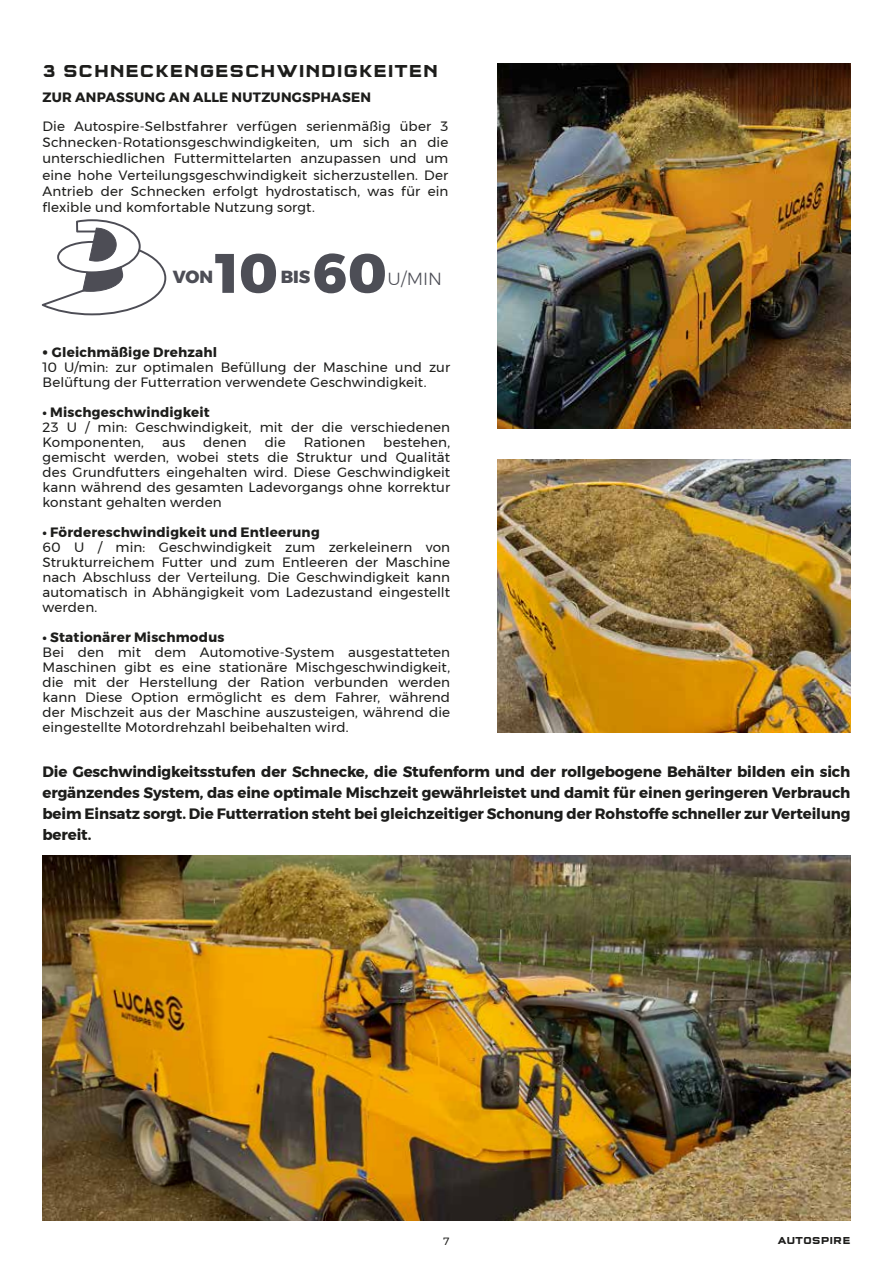
<style>
.page{position:relative;width:893px;height:1263px;background:#fff}
.page>*{position:absolute;margin:0;border:0;box-sizing:border-box;transform-origin:0 0}
.t1{font:800 55.5px "Montserrat";color:#4d4e56}
.t2{font:700 18px "Q Type Square";letter-spacing:.01em;color:#1d1d1b}
.t3{font:800 17.4px "Montserrat";letter-spacing:-.01em;color:#4d4e56}
.t4{font:300 17.4px "Montserrat";color:#4d4e56}
.t5{font:700 15px/21px "Montserrat";letter-spacing:-.01em;color:#1d1d1b;text-align:justify}
.t6{font:13.5px/15px "Montserrat";letter-spacing:.01em;color:#1d1d1b;text-align:justify}
.t7{font:700 13.5px "Montserrat";letter-spacing:.015em;color:#1d1d1b}
.t8{font:700 10.5px "Q Type Square";color:#1d1d1b}
.t9{font:10.5px "Montserrat";color:#1d1d1b}
.s1{font-weight:700;font-size:16.5px}
.s2{font-weight:700}
</style>
<div class="page">
<img style="left:497px;top:64px;width:353px;height:364px">
<img style="left:43px;top:856px;width:807px;height:364px">
<img style="left:497px;top:459px;width:353px;height:273px">
<svg style="left:41px;top:219px;width:126px;height:97px"></svg>
<h2 class="t2" style="left:43px;top:61px;width:397px">3 SCHNECKENGESCHWINDIGKEITEN</h2>
<p class="t7" style="left:43px;top:86px;width:330px">ZUR ANPASSUNG AN ALLE NUTZUNGSPHASEN</p>
<p class="t6" style="left:43px;top:118px;width:407px;line-height:16.2px">Die Autospire-Selbstfahrer verfügen serienmäßig über 3<br>Schnecken-Rotationsgeschwindigkeiten, um sich an die unterschiedlichen Futtermittelarten anzupassen und um eine hohe Verteilungsgeschwindigkeit sicherzustellen. Der Antrieb der Schnecken erfolgt hydrostatisch, was für ein flexible und komfortable Nutzung sorgt.</p>
<h1 class="t1" style="left:314px;top:228px;width:75px">60</h1>
<h1 class="t1" style="left:216px;top:228px;width:63px">10</h1>
<p class="t3" style="left:281px;top:262px;width:31px">BIS</p>
<p class="t3" style="left:173px;top:262px;width:42px">VON</p>
<p class="t4" style="left:388px;top:266px;width:56px">U/MIN</p>
<p class="t6" style="left:43px;top:345px;width:409px;text-align:left"><span class="s1">•</span> <span class="s2">Gleichmäßige Drehzahl<br></span>10 U/min: zur optimalen Befüllung der Maschine und zur<br>Belüftung der Futterration verwendete Geschwindigkeit.</p>
<p class="t7" style="left:43px;top:401px;width:169px">• Mischgeschwindigkeit</p>
<p class="t6" style="left:43px;top:420px;width:409px">23 U / min: Geschwindigkeit, mit der die verschiedenen<br>Komponenten,</p>
<p class="t6" style="left:43px;top:435px;width:409px;text-indent:341px">bestehen, gemischt werden, wobei stets die Struktur und Qualität des Grundfutters eingehalten wird. Diese Geschwindigkeit kann während des gesamten Ladevorgangs ohne korrektur konstant gehalten werden</p>
<p class="t7" style="left:43px;top:521px;width:279px">• Fördereschwindigkeit und Entleerung</p>
<p class="t6" style="left:43px;top:540px;width:409px">60 U / min: Geschwindigkeit zum zerkeleinern von Strukturreichem Futter und zum Entleeren der Maschine nach Abschluss der Verteilung. Die Geschwindigkeit kann automatisch in Abhängigkeit vom Ladezustand eingestellt werden.</p>
<p class="t7" style="left:43px;top:626px;width:183px">• Stationärer Mischmodus</p>
<p class="t6" style="left:43px;top:645px;width:409px">Bei den mit dem Automotive-System ausgestatteten Maschinen gibt es eine stationäre Mischgeschwindigkeit, die mit der Herstellung der Ration verbunden werden kann Diese Option ermöglicht es dem Fahrer, während der Mischzeit aus der Maschine auszusteigen, während die eingestellte Motordrehzahl beibehalten wird.</p>
<p class="t5" style="left:43px;top:761px;width:809px">Die Geschwindigkeitsstufen der Schnecke, die Stufenform und der rollgebogene Behälter bilden ein sich ergänzendes System, das eine optimale Mischzeit gewährleistet und damit für einen geringeren Verbrauch beim Einsatz sorgt. Die Futterration steht bei gleichzeitiger Schonung der Rohstoffe schneller zur Verteilung bereit.</p>
<p class="t6" style="left:162px;top:435px;width:25px">aus</p>
<p class="t6" style="left:203px;top:435px;width:45px">denen</p>
<p class="t6" style="left:265px;top:435px;width:22px">die</p>
<p class="t6" style="left:304px;top:435px;width:63px">Rationen</p>
<p class="t9" style="left:443px;top:1233px;width:7px">7</p>
<p class="t8" style="left:778px;top:1234px;width:74px">AUTOSPIRE</p>
</div>
